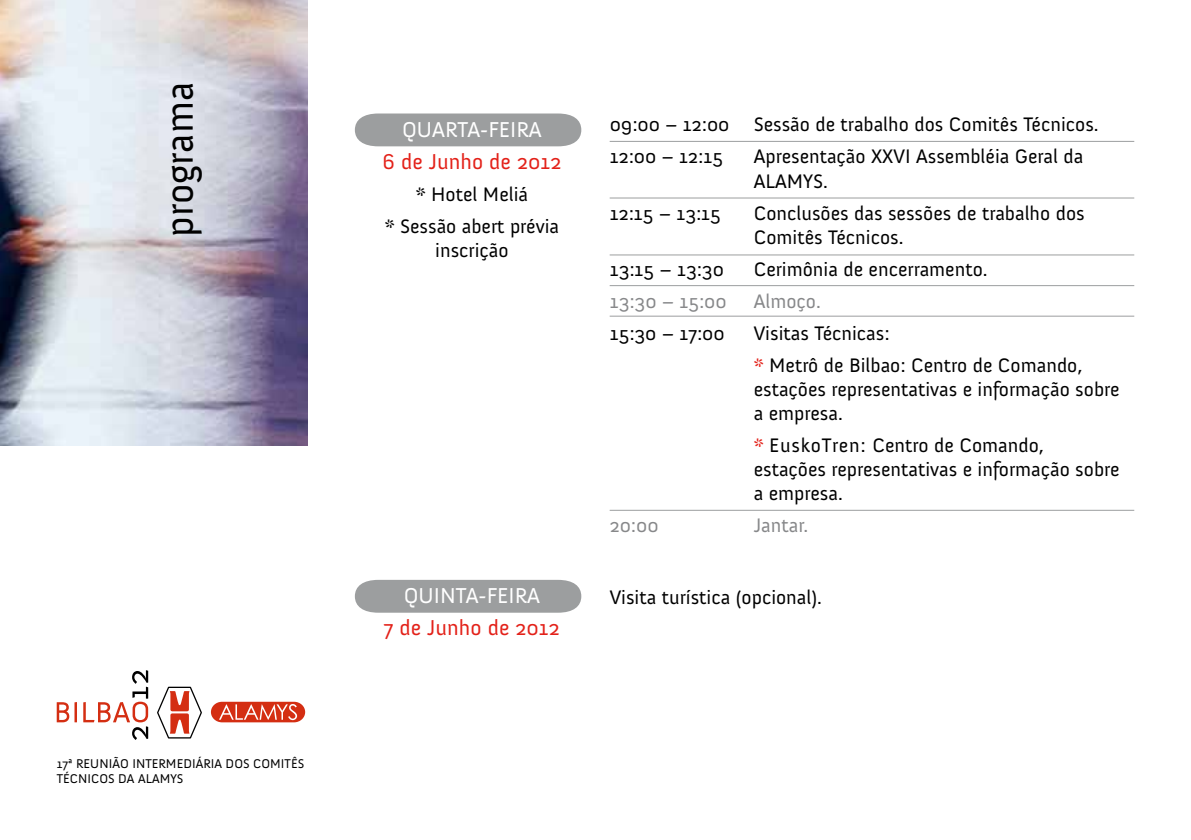
<style>
.page{position:relative;width:1191px;height:840px;background:#fff}
.page>*{position:absolute;margin:0;border:0;box-sizing:border-box;transform-origin:0 0}
.t1{font:40px "Anivers";color:#000}
.t2{font:22px "Anivers";color:#e32119}
.t3{font:22px "Anivers";color:#fff}
.t4{font:20px/24px "Anivers";color:#000}
.t5{font:20px "Anivers";color:#87888a}
.t6{font:13px/15.6px "Anivers";color:#000}
.s1{color:#e32119}
</style>
<div class="page">
<div style="left:355px;top:113px;width:226px;height:33px;background:#9c9e9f"></div>
<div style="left:355px;top:579px;width:226px;height:33px;background:#9c9e9f"></div>
<hr style="left:609px;top:254px;width:525px;height:1px;background:#9c9e9f">
<hr style="left:609px;top:141px;width:525px;height:1px;background:#9c9e9f">
<hr style="left:609px;top:197px;width:525px;height:1px;background:#9c9e9f">
<hr style="left:609px;top:285px;width:525px;height:1px;background:#9c9e9f">
<hr style="left:609px;top:315px;width:525px;height:1px;background:#9c9e9f">
<hr style="left:609px;top:509px;width:525px;height:1px;background:#9c9e9f">
<img style="left:0;top:0;width:307px;height:445px">
<svg style="left:157px;top:686px;width:45px;height:53px"></svg>
<svg style="left:57px;top:702px;width:20px;height:20px"></svg>
<svg style="left:83px;top:670px;width:65px;height:69px"></svg>
<svg style="left:211px;top:701px;width:94px;height:21px;background:#de5f4a"></svg>
<h1 class="t1" style="left:158px;top:236px;width:156px;rotate:-90deg">programa</h1>
<p class="t6" style="left:57px;top:755px;width:249px">17ª REUNIÃO INTERMEDIÁRIA DOS COMITÊS<br>TÉCNICOS DA ALAMYS</p>
<p class="t3" style="left:402px;top:117px;width:141px">QUARTA-FEIRA</p>
<p class="t2" style="left:382px;top:149px;width:180px">6 de Junho de 2012</p>
<p class="t4" style="left:385px;top:178px;width:176px;line-height:32px;text-align:center">* Hotel Meliá<br>* Sessão abert prévia</p>
<p class="t4" style="left:435px;top:238px;width:75px">inscrição</p>
<p class="t4" style="left:609px;top:109px;width:490px;line-height:32px">09:00 – 12:00 Sessão de trabalho dos Comitês Técnicos.<br>12:00 – 12:15</p>
<p class="t4" style="left:753px;top:145px;width:331px">Apresentação XXVI Assembléia Geral da<br>ALAMYS.</p>
<p class="t4" style="left:609px;top:201px;width:113px">12:15 – 13:15</p>
<p class="t4" style="left:753px;top:201px;width:332px">Conclusões das sessões de trabalho dos<br>Comitês Técnicos.</p>
<p class="t4" style="left:609px;top:257px;width:116px">13:15 – 13:30</p>
<p class="t4" style="left:753px;top:257px;width:235px">Cerimônia de encerramento.</p>
<p class="t5" style="left:609px;top:290px;width:119px">13:30 – 15:00</p>
<p class="t5" style="left:753px;top:290px;width:69px">Almoço.</p>
<p class="t4" style="left:609px;top:321px;width:116px">15:30 – 17:00</p>
<p class="t4" style="left:753px;top:317px;width:330px;line-height:32px">Visitas Técnicas:<br><span class="s1">*</span> Metrô de Bilbao: Centro de Comando,</p>
<p class="t4" style="left:753px;top:377px;width:367px">estações representativas e informação sobre a empresa.</p>
<p class="t4" style="left:753px;top:433px;width:367px"><span class="s1">*</span> EuskoTren: Centro de Comando, estações representativas e informação sobre a empresa.</p>
<p class="t5" style="left:609px;top:514px;width:50px">20:00</p>
<p class="t5" style="left:753px;top:514px;width:56px">Jantar.</p>
<p class="t3" style="left:404px;top:583px;width:138px">QUINTA-FEIRA</p>
<p class="t4" style="left:609px;top:585px;width:214px">Visita turística (opcional).</p>
<p class="t2" style="left:384px;top:615px;width:177px">7 de Junho de 2012</p>
</div>
